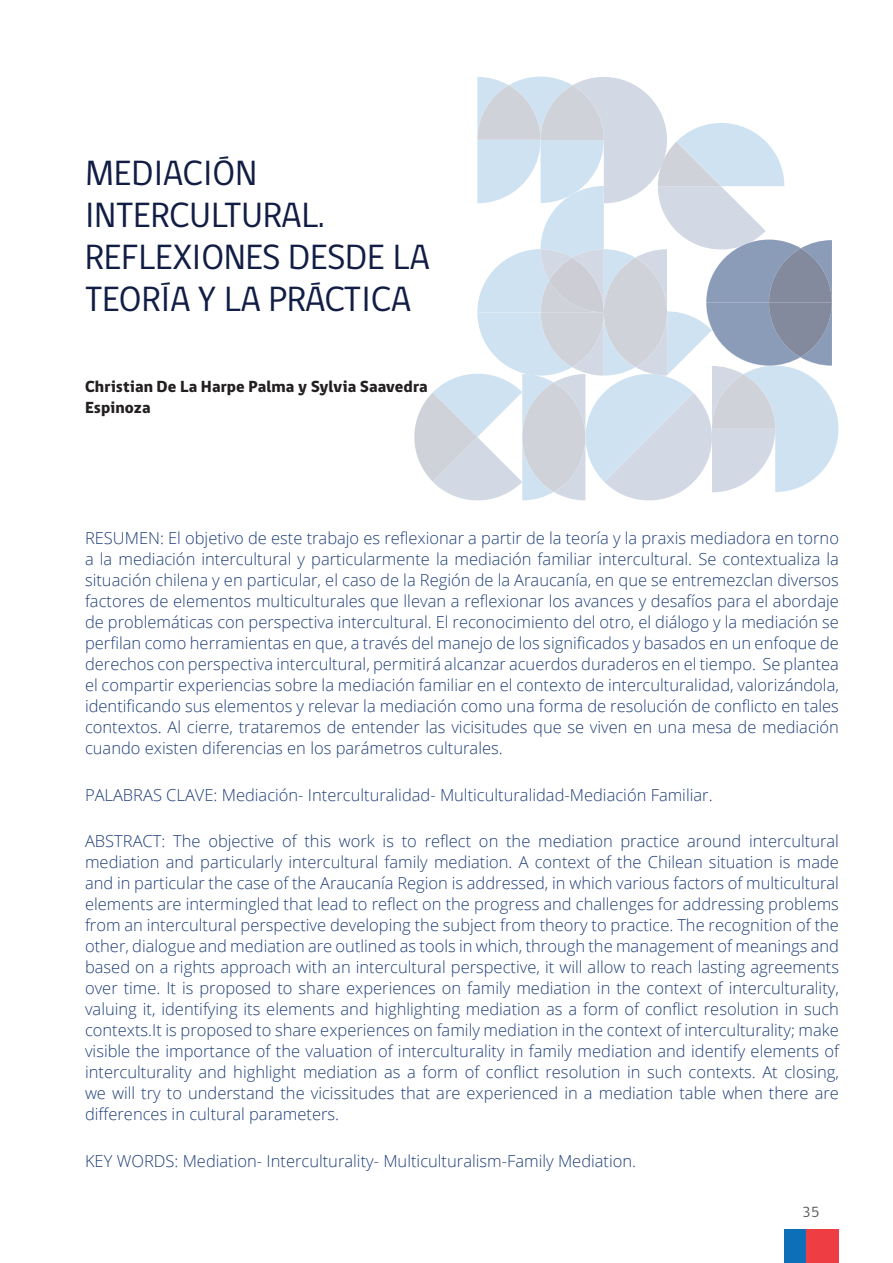
<style>
.page{position:relative;width:893px;height:1263px;background:#fff}
.page>*{position:absolute;margin:0;border:0;box-sizing:border-box;transform-origin:0 0}
.t1{font:36px/42px "gob CL";color:#111d44}
.t2{font:300 16.5px/21px "Open Sans";color:#1f3f79;text-align:justify}
.t3{font:800 16.5px/21px "gob CL";letter-spacing:.005em;color:#231f20}
.t4{font:15px "gob CL";color:#57585a}
</style>
<div class="page">
<div style="left:784px;top:1229px;width:23px;height:34px;background:#0c6fb8"></div>
<div style="left:807px;top:1229px;width:32px;height:34px;background:#ee3d43"></div>
<svg style="left:414px;top:77px;width:424px;height:424px"></svg>
<h1 class="t1" style="left:85px;top:153px;width:346px">MEDIACIÓN<br>INTERCULTURAL.<br>REFLEXIONES DESDE LA<br>TEORÍA Y LA PRÁCTICA</h1>
<p class="t3" style="left:85px;top:376px;width:344px">Christian De La Harpe Palma y Sylvia Saavedra<br>Espinoza</p>
<p class="t2" style="left:85px;top:527px;width:755px">RESUMEN: El objetivo de este trabajo es reflexionar a partir de la teoría y la praxis mediadora en torno a la mediación intercultural y particularmente la mediación familiar intercultural. Se contextualiza la situación chilena y en particular, el caso de la Región de la Araucanía, en que se entremezclan diversos factores de elementos multiculturales que llevan a reflexionar los avances y desafíos para el abordaje de problemáticas con perspectiva intercultural. El reconocimiento del otro, el diálogo y la mediación se perfilan como herramientas en que, a través del manejo de los significados y basados en un enfoque de derechos con perspectiva intercultural, permitirá alcanzar acuerdos duraderos en el tiempo. Se plantea el compartir experiencias sobre la mediación familiar en el contexto de interculturalidad, valorizándola, identificando sus elementos y relevar la mediación como una forma de resolución de conflicto en tales contextos. Al cierre, trataremos de entender las vicisitudes que se viven en una mesa de mediación cuando existen diferencias en los parámetros culturales.</p>
<p class="t2" style="left:85px;top:784px;width:629px">PALABRAS CLAVE: Mediación- Interculturalidad- Multiculturalidad-Mediación Familiar.</p>
<p class="t2" style="left:85px;top:830px;width:755px">ABSTRACT: The objective of this work is to reflect on the mediation practice around intercultural mediation and particularly intercultural family mediation. A context of the Chilean situation is made and in particular the case of the Araucanía Region is addressed, in which various factors of multicultural elements are intermingled that lead to reflect on the progress and challenges for addressing problems from an intercultural perspective developing the subject from theory to practice. The recognition of the other, dialogue and mediation are outlined as tools in which, through the management of meanings and based on a rights approach with an intercultural perspective, it will allow to reach lasting agreements over time. It is proposed to share experiences on family mediation in the context of interculturality, valuing it, identifying its elements and highlighting mediation as a form of conflict resolution in such contexts.It is proposed to share experiences on family mediation in the context of interculturality; make visible the importance of the valuation of interculturality in family mediation and identify elements of interculturality and highlight mediation as a form of conflict resolution in such contexts. At closing, we will try to understand the vicissitudes that are experienced in a mediation table when there are differences in cultural parameters.</p>
<p class="t2" style="left:85px;top:1150px;width:553px">KEY WORDS: Mediation- Interculturality- Multiculturalism-Family Mediation.</p>
<p class="t4" style="left:803px;top:1201px;width:18px">35</p>
</div>
